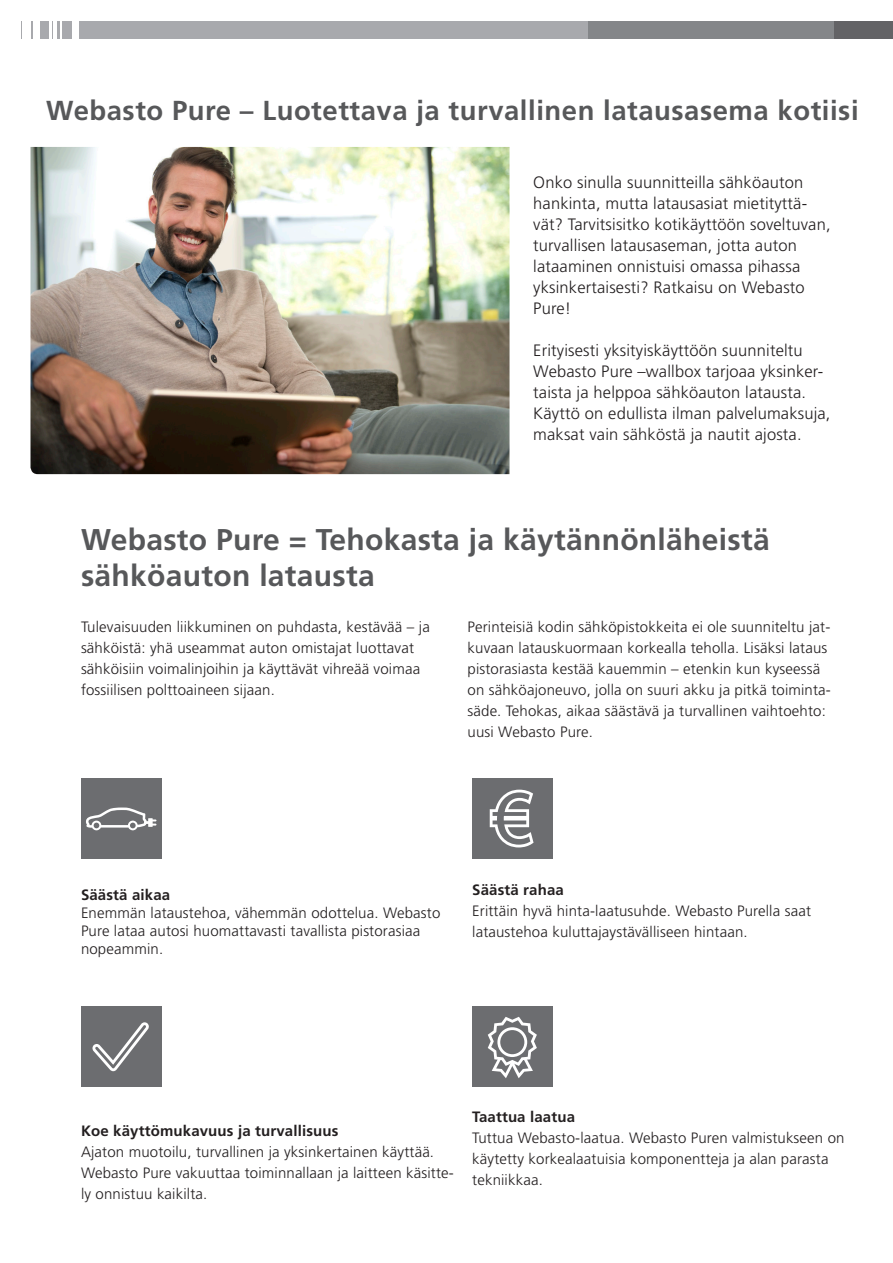
<style>
.page{position:relative;width:893px;height:1263px;background:#fff}
.page>*{position:absolute;margin:0;border:0;box-sizing:border-box;transform-origin:0 0}
.t1{font:700 30px/36px "Frutiger";letter-spacing:.01em;color:#57585a}
.t2{font:700 27.45px "Frutiger";letter-spacing:.02em;color:#57585a}
.t3{font:300 16.5px/21px "Frutiger";letter-spacing:.01em;color:#231f20}
.t4{font:300 15px/21px "Frutiger";letter-spacing:.01em;color:#231f20}
.t5{font:700 15px "Frutiger";letter-spacing:.01em;color:#231f20}
</style>
<div class="page">
<div style="left:21px;top:21px;width:567px;height:17px;background:#a8a9ad"></div>
<div style="left:588px;top:21px;width:247px;height:17px;background:#848689"></div>
<div style="left:835px;top:21px;width:58px;height:17px;background:#636366"></div>
<div style="left:23px;top:21px;width:5px;height:17px;background:#fff"></div>
<svg style="left:29px;top:21px;width:2px;height:17px"></svg>
<div style="left:33px;top:21px;width:7px;height:17px;background:#fff"></div>
<svg style="left:50px;top:21px;width:2px;height:17px"></svg>
<hr style="left:53px;top:21px;width:4px;height:17px;background:#fff">
<svg style="left:60px;top:21px;width:2px;height:17px"></svg>
<div style="left:72px;top:21px;width:7px;height:17px;background:#fff"></div>
<img style="left:31px;top:147px;width:478px;height:327px">
<div style="left:81px;top:779px;width:80px;height:80px;background:#6c6d70"></div>
<svg style="left:86px;top:807px;width:70px;height:23px"></svg>
<div style="left:472px;top:779px;width:80px;height:80px;background:#6c6d70"></div>
<svg style="left:490px;top:790px;width:44px;height:57px"></svg>
<div style="left:81px;top:1007px;width:80px;height:80px;background:#6c6d70"></div>
<svg style="left:92px;top:1022px;width:57px;height:49px"></svg>
<div style="left:472px;top:1007px;width:80px;height:80px;background:#6c6d70"></div>
<svg style="left:488px;top:1017px;width:49px;height:61px"></svg>
<h2 class="t2" style="left:46px;top:94px;width:814px">Webasto Pure – Luotettava ja turvallinen latausasema kotiisi</h2>
<p class="t3" style="left:533px;top:172px;width:299px">Onko sinulla suunnitteilla sähköauton hankinta, mutta latausasiat mietityttä&shy;vät? Tarvitsisitko kotikäyttöön soveltuvan, turvallisen latausaseman, jotta auton lataaminen onnistuisi omassa pihassa yksinkertaisesti? Ratkaisu on Webasto Pure!</p>
<p class="t3" style="left:533px;top:340px;width:299px">Erityisesti yksityiskäyttöön suunniteltu Webasto Pure –wallbox tarjoaa yksinker&shy;taista ja helppoa sähköauton latausta.<br>Käyttö on edullista ilman palvelumaksuja, maksat vain sähköstä ja nautit ajosta.</p>
<h1 class="t1" style="left:81px;top:522px;width:690px">Webasto Pure = Tehokasta ja käytännönläheistä sähköauton latausta</h1>
<p class="t4" style="left:81px;top:617px;width:350px">Tulevaisuuden liikkuminen on puhdasta, kestävää – ja sähköistä: yhä useammat auton omistajat luottavat sähköisiin voimalinjoihin ja käyttävät vihreää voimaa fossiilisen polttoaineen sijaan.</p>
<p class="t4" style="left:468px;top:617px;width:365px">Perinteisiä kodin sähköpistokkeita ei ole suunniteltu jat&shy;kuvaan latauskuormaan korkealla teholla. Lisäksi lataus pistorasiasta kestää kauemmin – etenkin kun kyseessä on sähköajoneuvo, jolla on suuri akku ja pitkä toiminta&shy;säde. Tehokas, aikaa säästävä ja turvallinen vaihtoehto: uusi Webasto Pure.</p>
<p class="t5" style="left:81px;top:886px;width:91px">Säästä aikaa</p>
<p class="t4" style="left:81px;top:904px;width:361px;line-height:18px">Enemmän lataustehoa, vähemmän odottelua. Webasto<br>Pure lataa autosi huomattavasti tavallista pistorasiaa nopeammin.</p>
<p class="t5" style="left:472px;top:881px;width:93px">Säästä rahaa</p>
<p class="t4" style="left:472px;top:900px;width:340px">Erittäin hyvä hinta-laatusuhde. Webasto Purella saat lataustehoa kuluttajaystävälliseen hintaan.</p>
<p class="t5" style="left:81px;top:1122px;width:259px">Koe käyttömukavuus ja turvallisuus</p>
<p class="t4" style="left:81px;top:1142px;width:374px">Ajaton muotoilu, turvallinen ja yksinkertainen käyttää.<br>Webasto Pure vakuuttaa toiminnallaan ja laitteen käsitte&shy;ly onnistuu kaikilta.</p>
<p class="t5" style="left:472px;top:1108px;width:104px">Taattua laatua</p>
<p class="t4" style="left:472px;top:1127px;width:374px">Tuttua Webasto-laatua. Webasto Puren valmistukseen on käytetty korkealaatuisia komponentteja ja alan parasta tekniikkaa.</p>
</div>
